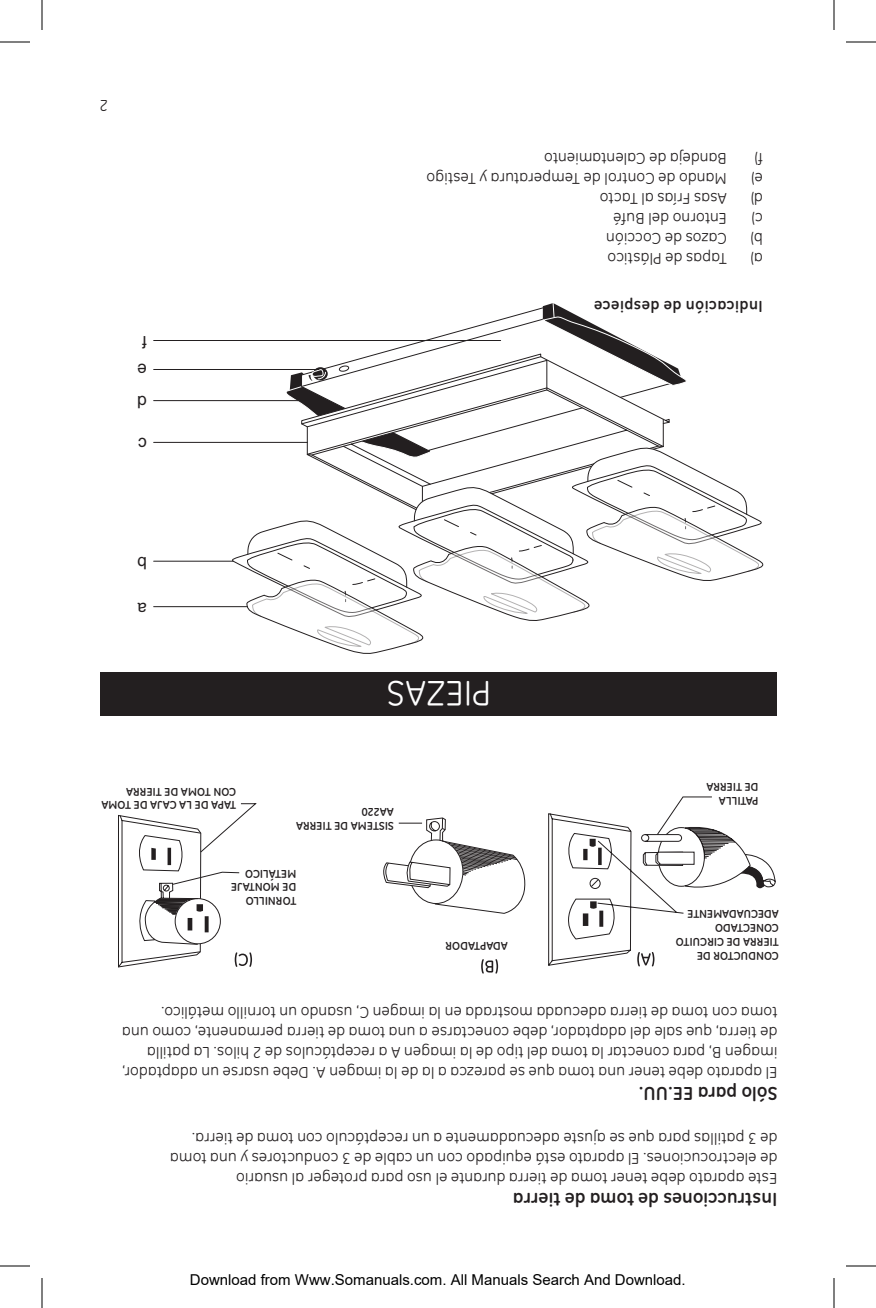
<style>
.page{position:relative;width:876px;height:1308px;background:#fff}
.page>*{position:absolute;margin:0;border:0;box-sizing:border-box;transform-origin:0 0}
.t1{font:36px "GE Inspira";letter-spacing:.015em;color:#fff}
.t2{font:700 19px "GE Inspira";letter-spacing:.005em;color:#231f20}
.t3{font:17px/32px "Helvetica LT";color:#231f20}
.t4{font:16px/20px "GE Inspira";letter-spacing:.015em;color:#231f20}
.t5{font:700 16px "GE Inspira";letter-spacing:.035em;color:#231f20}
.t6{font:15px "Arial";color:#000}
.t7{font:700 11.6px/13.8px "GE Inspira";color:#231f20}
</style>
<div class="page">
<svg style="left:118px;top:796px;width:658px;height:172px"></svg>
<svg style="left:741px;top:867px;width:23px;height:24px"></svg>
<svg style="left:599px;top:911px;width:4px;height:16px"></svg>
<div style="left:583px;top:913px;width:5px;height:13px;background:#231f20"></div>
<svg style="left:590px;top:901px;width:7px;height:9px"></svg>
<svg style="left:598px;top:848px;width:4px;height:17px"></svg>
<div style="left:583px;top:849px;width:5px;height:11px;background:#231f20"></div>
<svg style="left:590px;top:839px;width:6px;height:9px"></svg>
<svg style="left:590px;top:879px;width:9px;height:8px"></svg>
<svg style="left:133px;top:803px;width:395px;height:142px"></svg>
<svg style="left:637px;top:952px;width:17px;height:14px"></svg>
<svg style="left:235px;top:952px;width:17px;height:15px"></svg>
<svg style="left:481px;top:959px;width:17px;height:15px"></svg>
<svg style="left:643px;top:851px;width:52px;height:15px"></svg>
<svg style="left:641px;top:834px;width:41px;height:8px"></svg>
<svg style="left:227px;top:303px;width:536px;height:351px"></svg>
<hr style="left:154px;top:606px;width:93px;height:1px;background:#231f20">
<hr style="left:154px;top:561px;width:79px;height:1px;background:#231f20">
<hr style="left:154px;top:442px;width:153px;height:1px;background:#231f20">
<hr style="left:154px;top:400px;width:150px;height:1px;background:#231f20">
<hr style="left:154px;top:369px;width:165px;height:1px;background:#231f20">
<hr style="left:154px;top:340px;width:347px;height:1px;background:#231f20">
<div style="left:101px;top:673px;width:676px;height:43px;background:#231f20"></div>
<hr style="left:0;top:42px;width:30px;height:1px;background:#000">
<hr style="left:846px;top:42px;width:30px;height:1px;background:#000">
<hr style="left:0;top:1266px;width:30px;height:1px;background:#000">
<hr style="left:846px;top:1266px;width:30px;height:1px;background:#000">
<hr style="left:42px;top:0;width:1px;height:30px;background:#000">
<hr style="left:42px;top:1278px;width:1px;height:30px;background:#000">
<hr style="left:834px;top:0;width:1px;height:30px;background:#000">
<hr style="left:834px;top:1278px;width:1px;height:30px;background:#000">
<p class="t4" style="left:108px;top:115px;width:10px;rotate:-180deg">2</p>
<p class="t3" style="left:147px;top:358px;width:6px;rotate:-180deg">f</p>
<p class="t3" style="left:147px;top:418px;width:11px;rotate:-180deg">d e</p>
<p class="t3" style="left:147px;top:460px;width:10px;rotate:-180deg">c</p>
<p class="t3" style="left:147px;top:579px;width:11px;rotate:-180deg">b</p>
<p class="t3" style="left:147px;top:625px;width:11px;rotate:-180deg">a</p>
<p class="t7" style="left:236px;top:813px;width:136px;rotate:-180deg">TAPA DE LA CAJA DE TOMA<br>CON TOMA DE TIERRA</p>
<p class="t4" style="left:727px;top:269px;width:302px;rotate:-180deg">Tapas de Plástico<br>Cazos de Cocción<br>Entorno del Bufé<br>Asas Frías al Tacto<br>Mando de Control de Temperatura y Testigo<br>Bandeja de Calentamiento</p>
<p class="t4" style="left:763px;top:269px;width:14px;text-align:justify;rotate:-180deg">a) b) c) d) e) f)</p>
<p class="t5" style="left:763px;top:317px;width:170px;rotate:-180deg">Indicación de despiece</p>
<h1 class="t1" style="left:491px;top:714px;width:106px;rotate:-180deg">PIEZAS</h1>
<p class="t7" style="left:394px;top:833px;width:99px;rotate:-180deg">SISTEMA DE TIERRA<br>AA220</p>
<p class="t7" style="left:759px;top:808px;width:54px;rotate:-180deg">PATILLA<br>DE TIERRA</p>
<p class="t7" style="left:296px;top:908px;width:67px;rotate:-180deg">TORNILLO<br>DE MONTAJE<br>METÁLICO</p>
<p class="t7" style="left:508px;top:953px;width:64px;rotate:-180deg">ADAPTADOR</p>
<p class="t7" style="left:779px;top:963px;width:104px;rotate:-180deg">CONDUCTOR DE<br>TIERRA DE CIRCUITO<br>CONECTADO<br>ADECUADAMENTE</p>
<p class="t4" style="left:777px;top:1083px;width:657px;rotate:-180deg">El aparato debe tener una toma que se parezca a la de la imagen A. Debe usarse un adaptador, imagen B, para conectar la toma del tipo de la imagen A a receptáculos de 2 hilos. La patilla<br>de tierra, que sale del adaptador, debe conectarse a una toma de tierra permanente, como una toma con toma de tierra adecuada mostrada en la imagen C, usando un tornillo metálico.</p>
<p class="t2" style="left:777px;top:1106px;width:140px;rotate:-180deg">Sólo para EE.UU.</p>
<p class="t4" style="left:777px;top:1189px;width:609px;rotate:-180deg">Este aparato debe tener toma de tierra durante el uso para proteger al usuario<br>de electrocuciones. El aparato está equipado con un cable de 3 conductores y una toma de 3 patillas para que se ajuste adecuadamente a un receptáculo con toma de tierra.</p>
<p class="t2" style="left:777px;top:1212px;width:266px;rotate:-180deg">Instrucciones de toma de tierra</p>
<p class="t6" style="left:190px;top:1271px;width:497px">Download from Www.Somanuals.com. All Manuals Search And Download.</p>
</div>
